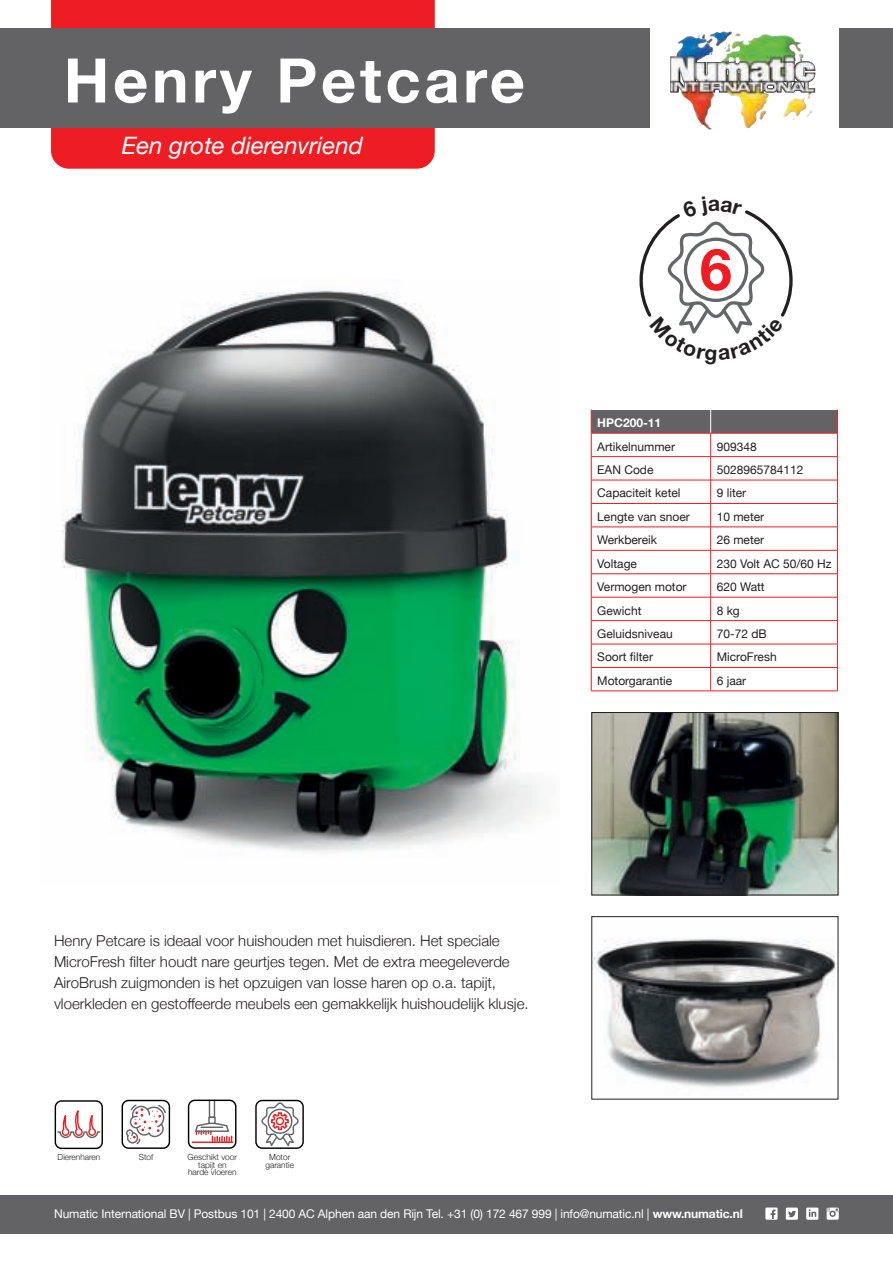
<style>
.page{position:relative;width:893px;height:1263px;background:#fff}
.page>*{position:absolute;margin:0;border:0;box-sizing:border-box;transform-origin:0 0}
.t1{font:700 61.5px "Helvetica Neue";letter-spacing:.06em;color:#fff}
.t2{font:700 57.75px "Helvetica Neue";color:#ee1d23}
.t3{font:italic 24px "Helvetica Neue";color:#fff}
.t4{font:300 15px/21px "Helvetica Neue";color:#231f20}
.t5{font:12px "Helvetica Neue";color:#231f20}
.t6{font:12px "Helvetica Neue";letter-spacing:-.01em;color:#fff}
.t7{font:700 12px "Helvetica Neue";color:#fff}
.t8{font:300 8.4px/7.6px "Helvetica Neue";color:#231f20;text-align:center}
.s1{font-weight:700}
</style>
<div class="page">
<img style="left:62px;top:290px;width:480px;height:562px">
<div style="left:51px;top:0;width:384px;height:169px;background:#ee1d23"></div>
<div style="left:0;top:28px;width:893px;height:100px;background:#636366"></div>
<img style="left:651px;top:28px;width:188px;height:102px">
<svg style="left:710px;top:32px;width:13px;height:3px"></svg>
<div style="left:0;top:1195px;width:893px;height:38px;background:#636366"></div>
<hr style="left:591px;top:691px;width:120px;height:1px;background:#ee1d23">
<hr style="left:711px;top:691px;width:127px;height:1px;background:#ee1d23">
<svg style="left:591px;top:409px;width:247px;height:282px"></svg>
<div style="left:55px;top:1100px;width:48px;height:49px;border:1px solid #000001;border-radius:6px"></div>
<svg style="left:56px;top:1105px;width:45px;height:34px"></svg>
<div style="left:122px;top:1100px;width:48px;height:49px;border:1px solid #000001;border-radius:6px"></div>
<svg style="left:126px;top:1104px;width:40px;height:41px"></svg>
<div style="left:208px;top:1116px;width:8px;height:8px;border:1px solid #616566"></div>
<div style="left:209px;top:1099px;width:6px;height:19px;border:1px solid #616566"></div>
<hr style="left:192px;top:1141px;width:41px;height:2px;background:#ee1d23">
<svg style="left:195px;top:1122px;width:37px;height:19px"></svg>
<div style="left:188px;top:1099px;width:48px;height:50px;border:1px solid #000001;border-radius:6px"></div>
<div style="left:255px;top:1100px;width:49px;height:49px;border:1px solid #000001;border-radius:6px"></div>
<svg style="left:261px;top:1102px;width:38px;height:47px"></svg>
<img style="left:594px;top:714px;width:242px;height:179px">
<div style="left:592px;top:712px;width:246px;height:183px;border:1px solid #231f20"></div>
<img style="left:594px;top:938px;width:242px;height:150px">
<svg style="left:786px;top:1207px;width:12px;height:13px"></svg>
<svg style="left:765px;top:1207px;width:13px;height:13px"></svg>
<svg style="left:806px;top:1207px;width:12px;height:13px"></svg>
<svg style="left:827px;top:1207px;width:12px;height:13px"></svg>
<svg style="left:639px;top:210px;width:154px;height:124px"></svg>
<h1 class="t1" style="left:64px;top:58px;width:463px">Henry Petcare</h1>
<h3 class="t3" style="left:122px;top:137px;width:243px">Een grote dierenvriend</h3>
<h2 class="t2" style="left:700px;top:248px;width:34px">6</h2>
<p class="t7" style="left:597px;top:418px;width:66px">HPC200-11</p>
<p class="t5" style="left:597px;top:441px;width:79px">Artikelnummer</p>
<p class="t5" style="left:717px;top:441px;width:42px">909348</p>
<p class="t5" style="left:597px;top:465px;width:58px">EAN Code</p>
<p class="t5" style="left:717px;top:465px;width:88px">5028965784112</p>
<p class="t5" style="left:597px;top:488px;width:85px">Capaciteit ketel</p>
<p class="t5" style="left:717px;top:488px;width:31px">9 liter</p>
<p class="t5" style="left:597px;top:511px;width:94px">Lengte van snoer</p>
<p class="t5" style="left:717px;top:511px;width:49px">10 meter</p>
<p class="t5" style="left:597px;top:535px;width:61px">Werkbereik</p>
<p class="t5" style="left:717px;top:535px;width:49px">26 meter</p>
<p class="t5" style="left:597px;top:558px;width:41px">Voltage</p>
<p class="t5" style="left:717px;top:558px;width:116px">230 Volt AC 50/60 Hz</p>
<p class="t5" style="left:597px;top:582px;width:91px">Vermogen motor</p>
<p class="t5" style="left:717px;top:582px;width:50px">620 Watt</p>
<p class="t5" style="left:597px;top:605px;width:46px">Gewicht</p>
<p class="t5" style="left:717px;top:605px;width:25px">8 kg</p>
<p class="t5" style="left:597px;top:629px;width:77px">Geluidsniveau</p>
<p class="t5" style="left:717px;top:629px;width:52px">70-72 dB</p>
<p class="t5" style="left:597px;top:648px;width:57px">Soort filter</p>
<p class="t5" style="left:717px;top:652px;width:62px">MicroFresh</p>
<p class="t5" style="left:597px;top:675px;width:77px">Motorgarantie</p>
<p class="t5" style="left:717px;top:675px;width:31px">6 jaar</p>
<p class="t4" style="left:54px;top:931px;width:476px">Henry Petcare is ideaal voor huishouden met huisdieren. Het speciale MicroFresh filter houdt nare geurtjes tegen. Met de extra meegeleverde AiroBrush zuigmonden is het opzuigen van losse haren op o.a. tapijt, vloerkleden en gestoffeerde meubels een gemakkelijk huishoudelijk klusje.</p>
<p class="t8" style="left:58px;top:1154px;width:44px">Dierenharen</p>
<p class="t8" style="left:139px;top:1154px;width:16px">Stof</p>
<p class="t8" style="left:188px;top:1154px;width:51px">Geschikt voor tapijt en harde vloeren</p>
<p class="t8" style="left:265px;top:1154px;width:30px">Motor garantie</p>
<p class="t6" style="left:54px;top:1208px;width:690px">Numatic International BV | Postbus 101 | 2400 AC Alphen aan den Rijn Tel. +31 (0) 172 467 999 | info@numatic.nl | <span class="s1">www.numatic.nl</span></p>
</div>
